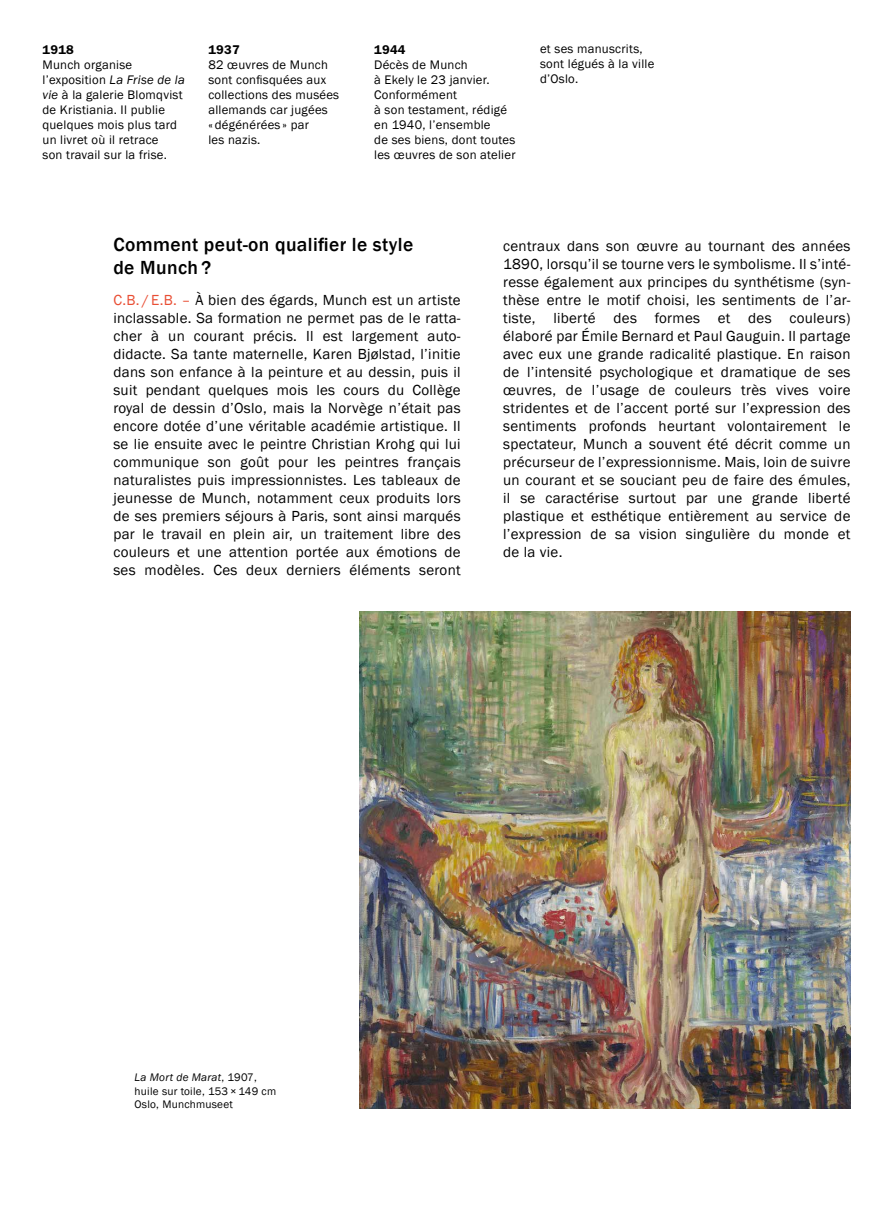
<style>
.page{position:relative;width:893px;height:1212px;background:#fff}
.page>*{position:absolute;margin:0;border:0;box-sizing:border-box;transform-origin:0 0}
.t1{font:500 19.5px/22.5px "Franklin Gothic";letter-spacing:.02em;color:#000}
.t2{font:15px/18px "Franklin Gothic";letter-spacing:.02em;color:#000;text-align:justify}
.t3{font:12.75px/15px "Franklin Gothic";letter-spacing:.02em;color:#000}
.t4{font:600 12.75px "Franklin Gothic";letter-spacing:.02em;color:#000}
.t5{font:11.25px/13.5px "Franklin Gothic";letter-spacing:.02em;color:#000}
.s1{font-style:italic}
.s2{color:#e94f35}
</style>
<div class="page">
<img style="left:360px;top:611px;width:491px;height:497px">
<p class="t4" style="left:43px;top:42px;width:33px">1918</p>
<p class="t3" style="left:43px;top:58px;width:144px">Munch organise l’exposition <span class="s1">La Frise de la vie</span> à la galerie Blomqvist de Kristiania. Il publie quelques mois plus tard un livret où il retrace<br>son travail sur la frise.</p>
<p class="t4" style="left:208px;top:42px;width:33px">1937</p>
<p class="t3" style="left:208px;top:58px;width:132px">82 œuvres de Munch sont confisquées aux collections des musées allemands car jugées<br>« dégénérées » par<br>les nazis.</p>
<p class="t4" style="left:374px;top:42px;width:33px">1944</p>
<p class="t3" style="left:374px;top:58px;width:143px">Décès de Munch<br>à Ekely le 23 janvier.<br>Conformément<br>à son testament, rédigé en 1940, l’ensemble<br>de ses biens, dont toutes les œuvres de son atelier</p>
<p class="t3" style="left:540px;top:42px;width:116px">et ses manuscrits, sont légués à la ville d’Oslo.</p>
<h1 class="t1" style="left:113px;top:234px;width:301px">Comment peut-on qualifier le style de Munch ?</h1>
<p class="t2" style="left:113px;top:292px;width:349px"><span class="s2">C.B. / E.B. –</span> À bien des égards, Munch est un artiste inclassable. Sa formation ne permet pas de le ratta&shy;cher à un courant précis. Il est largement auto&shy;didacte. Sa tante maternelle, Karen Bjølstad, l’initie dans son enfance à la peinture et au dessin, puis il suit pendant quelques mois les cours du Collège royal de dessin d’Oslo, mais la Norvège n’était pas encore dotée d’une véritable académie artistique. Il se lie ensuite avec le peintre Christian Krohg qui lui communique son goût pour les peintres français naturalistes puis impressionnistes. Les tableaux de jeunesse de Munch, notamment ceux produits lors de ses premiers séjours à Paris, sont ainsi marqués par le travail en plein air, un traitement libre des couleurs et une attention portée aux émotions de ses modèles. Ces deux derniers éléments seront</p>
<p class="t2" style="left:503px;top:238px;width:349px">centraux dans son œuvre au tournant des années 1890, lorsqu’il se tourne vers le symbolisme. Il s’inté&shy;resse également aux principes du synthétisme (syn&shy;thèse entre le motif choisi, les sentiments de l’ar&shy;tiste, liberté des formes et des couleurs) élaboré par Émile Bernard et Paul Gauguin. Il partage avec eux une grande radicalité plastique. En raison de l’intensité psychologique et dramatique de ses œuvres, de l’usage de couleurs très vives voire stridentes et de l’accent porté sur l’expression des sentiments profonds heurtant volontairement le spectateur, Munch a souvent été décrit comme un précurseur de l’expressionnisme. Mais, loin de suivre un courant et se souciant peu de faire des émules, il se caractérise surtout par une grande liberté plastique et esthétique entièrement au service de l’expression de sa vision singulière du monde et de la vie.</p>
<p class="t5" style="left:135px;top:1071px;width:143px"><span class="s1">La Mort de Marat</span>, 1907, huile sur toile, 153 × 149 cm<br>Oslo, Munchmuseet</p>
</div>
